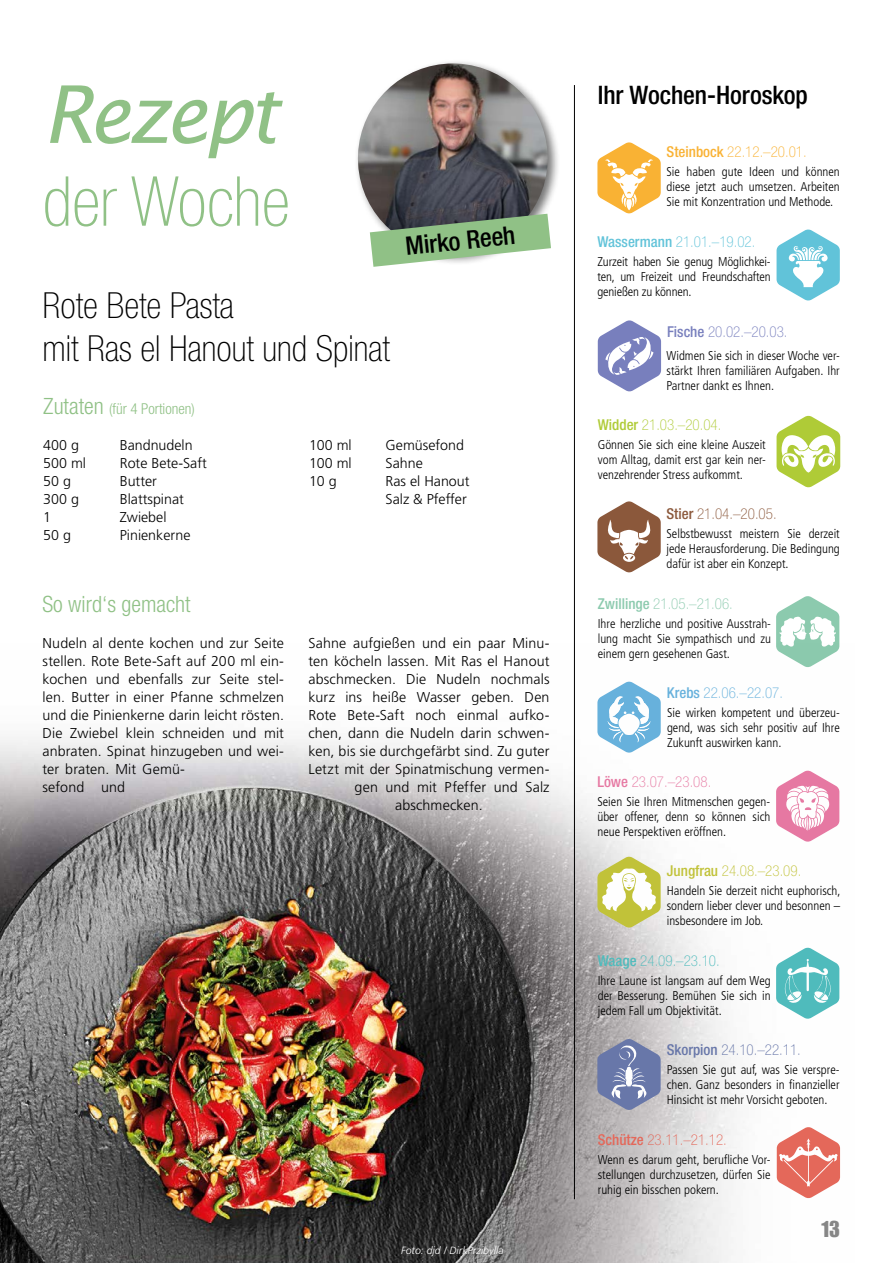
<style>
.page{position:relative;width:893px;height:1263px;background:#fff}
.page>*{position:absolute;margin:0;border:0;box-sizing:border-box;transform-origin:0 0}
.t1{font:italic 79.5px "Lucida Sans";letter-spacing:-.05em;color:#90c186}
.t2{font:100 condensed 69px "Helvetica Neue LT Std";color:#90c186}
.t3{font:100 condensed 36px/43.2px "Helvetica Neue LT Std";color:#000}
.t4{font:500 condensed 25.5px "Helvetica Neue LT Std";letter-spacing:-.005em;color:#000}
.t5{font:300 condensed 22.5px "Helvetica Neue LT Std";color:#90c186}
.t6{font:22.5px "Impact LT Std";color:#878787}
.t7{font:100 condensed 15px "Helvetica Neue LT Std";color:#61c3d9}
.t8{font:100 condensed 15px "Helvetica Neue LT Std";color:#f9b234}
.t9{font:100 condensed 15px "Helvetica Neue LT Std";color:#8ccaae}
.t10{font:300 condensed 15px "Helvetica Neue LT Std";color:#90c186}
.t11{font:100 condensed 15px "Helvetica Neue LT Std";color:#6978aa}
.t12{font:100 condensed 15px "Helvetica Neue LT Std";color:#c2c33a}
.t13{font:100 condensed 15px "Helvetica Neue LT Std";color:#e5695b}
.t14{font:100 condensed 15px "Helvetica Neue LT Std";color:#afcb37}
.t15{font:100 condensed 15px "Helvetica Neue LT Std";color:#787fbd}
.t16{font:100 condensed 15px "Helvetica Neue LT Std";color:#8b583b}
.t17{font:100 condensed 15px "Helvetica Neue LT Std";color:#50bcbd}
.t18{font:100 condensed 15px "Helvetica Neue LT Std";color:#68b2dd}
.t19{font:100 condensed 15px "Helvetica Neue LT Std";color:#e779a3}
.t20{font:300 14.25px/18px "Frutiger LT Std";letter-spacing:.01em;color:#000}
.t21{font:300 condensed 12.75px/15px "Frutiger LT Std";color:#000;text-align:justify}
.t22{font:italic 300 10.5px "Frutiger LT Std";color:#fff}
.s1{font-size:22.5px}
.s2{font-weight:500}
</style>
<div class="page">
<img style="left:0;top:643px;width:841px;height:620px">
<hr style="left:574px;top:85px;width:1px;height:1114px;background:#000">
<svg style="left:597px;top:142px;width:64px;height:72px"></svg>
<svg style="left:776px;top:229px;width:64px;height:72px"></svg>
<svg style="left:598px;top:320px;width:63px;height:72px"></svg>
<svg style="left:776px;top:415px;width:64px;height:73px"></svg>
<svg style="left:597px;top:501px;width:64px;height:72px"></svg>
<svg style="left:776px;top:596px;width:63px;height:71px"></svg>
<svg style="left:597px;top:681px;width:64px;height:72px"></svg>
<svg style="left:776px;top:770px;width:63px;height:72px"></svg>
<svg style="left:597px;top:856px;width:64px;height:72px"></svg>
<svg style="left:776px;top:947px;width:63px;height:72px"></svg>
<svg style="left:597px;top:1039px;width:64px;height:71px;background:#8992b4"></svg>
<svg style="left:777px;top:1127px;width:63px;height:71px"></svg>
<div style="left:354px;top:60px;width:206px;height:206px;background:#000;opacity:.55"></div>
<img style="left:356px;top:63px;width:194px;height:192px">
<svg style="left:370px;top:214px;width:181px;height:53px"></svg>
<h1 class="t1" style="left:43px;top:69px;width:237px">Rezept</h1>
<h2 class="t2" style="left:43px;top:163px;width:249px">der Woche</h2>
<h3 class="t3" style="left:43px;top:284px;width:349px">Rote Bete Pasta<br>mit Ras el Hanout und Spinat</h3>
<h3 class="t4" style="left:404px;top:231px;width:112px;rotate:-6deg">Mirko Reeh</h3>
<p class="t10" style="left:43px;top:400px;width:153px"><span class="s1">Zutaten</span> (für 4 Portionen)</p>
<p class="t20" style="left:43px;top:436px;width:37px">400 g</p>
<p class="t20" style="left:120px;top:436px;width:74px">Bandnudeln</p>
<p class="t20" style="left:43px;top:454px;width:44px">500 ml</p>
<p class="t20" style="left:120px;top:454px;width:89px">Rote Bete-Saft</p>
<p class="t20" style="left:43px;top:472px;width:29px">50 g</p>
<p class="t20" style="left:120px;top:472px;width:39px">Butter</p>
<p class="t20" style="left:43px;top:490px;width:37px">300 g</p>
<p class="t20" style="left:120px;top:490px;width:66px">Blattspinat</p>
<p class="t20" style="left:43px;top:508px;width:9px">1</p>
<p class="t20" style="left:120px;top:508px;width:48px">Zwiebel</p>
<p class="t20" style="left:43px;top:526px;width:29px">50 g</p>
<p class="t20" style="left:120px;top:526px;width:72px">Pinienkerne</p>
<p class="t20" style="left:309px;top:436px;width:44px">100 ml</p>
<p class="t20" style="left:386px;top:436px;width:80px">Gemüsefond</p>
<p class="t20" style="left:309px;top:454px;width:44px">100 ml</p>
<p class="t20" style="left:386px;top:454px;width:39px">Sahne</p>
<p class="t20" style="left:309px;top:472px;width:29px">10 g</p>
<p class="t20" style="left:386px;top:472px;width:85px">Ras el Hanout<br>Salz &amp; Pfeffer</p>
<h3 class="t5" style="left:43px;top:591px;width:150px">So wird‘s gemacht</h3>
<p class="t20" style="left:43px;top:634px;width:243px">Nudeln al dente kochen und zur Seite stellen. Rote Bete-Saft auf 200 ml ein&shy;kochen und ebenfalls zur Seite stel&shy;len. Butter in einer Pfanne schmelzen und die Pinienkerne darin leicht rösten.<br>Die Zwiebel klein schneiden und mit anbraten. Spinat hinzugeben und wei&shy;ter braten. Mit Gemü-<br>sefond und</p>
<p class="t20" style="left:308px;top:634px;width:243px">Sahne aufgießen und ein paar Minu-</p>
<p class="t20" style="left:308px;top:652px;width:243px">ten köcheln lassen. Mit Ras el Hanout</p>
<p class="t20" style="left:308px;top:670px;width:243px">abschmecken. Die Nudeln nochmals</p>
<p class="t20" style="left:308px;top:688px;width:243px">kurz ins heiße Wasser geben. Den</p>
<p class="t20" style="left:308px;top:706px;width:243px">Rote Bete-Saft noch einmal aufko-</p>
<p class="t20" style="left:308px;top:724px;width:243px">chen, dann die Nudeln darin schwen-</p>
<p class="t20" style="left:308px;top:742px;width:243px">ken, bis sie durchgefärbt sind. Zu guter</p>
<p class="t20" style="left:308px;top:760px;width:243px">Letzt mit der Spinatmischung vermen-</p>
<p class="t20" style="left:355px;top:778px;width:197px">gen und mit Pfeffer und Salz</p>
<p class="t20" style="left:395px;top:796px;width:89px">abschmecken.</p>
<p class="t22" style="left:401px;top:1245px;width:104px">Foto: djd / DirkPrzibylla</p>
<h3 class="t4" style="left:598px;top:79px;width:212px">Ihr Wochen-Horoskop</h3>
<p class="t8" style="left:666px;top:144px;width:142px"><span class="s2">Steinbock</span> 22.12.–20.01.</p>
<p class="t21" style="left:666px;top:164px;width:175px">Sie haben gute Ideen und können diese jetzt auch umsetzen. Arbeiten Sie mit Konzentration und Methode.</p>
<p class="t7" style="left:597px;top:233px;width:159px"><span class="s2">Wassermann</span> 21.01.–19.02.</p>
<p class="t21" style="left:597px;top:254px;width:175px">Zurzeit haben Sie genug Möglichkei&shy;ten, um Freizeit und Freundschaften genießen zu können.</p>
<p class="t15" style="left:667px;top:324px;width:122px"><span class="s2">Fische</span> 20.02.–20.03.</p>
<p class="t21" style="left:666px;top:348px;width:175px">Widmen Sie sich in dieser Woche ver&shy;stärkt Ihren familiären Aufgaben. Ihr Partner dankt es Ihnen.</p>
<p class="t14" style="left:598px;top:416px;width:125px"><span class="s2">Widder</span> 21.03.–20.04.</p>
<p class="t21" style="left:598px;top:437px;width:170px">Gönnen Sie sich eine kleine Auszeit vom Alltag, damit erst gar kein ner&shy;venzehrender Stress aufkommt.</p>
<p class="t16" style="left:666px;top:506px;width:112px"><span class="s2">Stier</span> 21.04.–20.05.</p>
<p class="t21" style="left:666px;top:527px;width:175px">Selbstbewusst meistern Sie derzeit jede Herausforderung. Die Bedingung dafür ist aber ein Konzept.</p>
<p class="t9" style="left:598px;top:595px;width:137px"><span class="s2">Zwillinge</span> 21.05.–21.06.</p>
<p class="t21" style="left:598px;top:616px;width:175px">Ihre herzliche und positive Ausstrah&shy;lung macht Sie sympathisch und zu einem gern gesehenen Gast.</p>
<p class="t18" style="left:667px;top:684px;width:118px"><span class="s2">Krebs</span> 22.06.–22.07.</p>
<p class="t21" style="left:667px;top:705px;width:174px">Sie wirken kompetent und überzeu&shy;gend, was sich sehr positiv auf Ihre Zukunft auswirken kann.</p>
<p class="t19" style="left:597px;top:773px;width:115px"><span class="s2">Löwe</span> 23.07.–23.08.</p>
<p class="t21" style="left:597px;top:794px;width:174px">Seien Sie Ihren Mitmenschen gegen&shy;über offener, denn so können sich neue Perspektiven eröffnen.</p>
<p class="t12" style="left:667px;top:863px;width:136px"><span class="s2">Jungfrau</span> 24.08.–23.09.</p>
<p class="t21" style="left:667px;top:883px;width:175px">Handeln Sie derzeit nicht euphorisch, sondern lieber clever und besonnen – insbesondere im Job.</p>
<p class="t17" style="left:598px;top:952px;width:123px"><span class="s2">Waage</span> 24.09.–23.10.</p>
<p class="t21" style="left:598px;top:973px;width:174px">Ihre Laune ist langsam auf dem Weg der Besserung. Bemühen Sie sich in jedem Fall um Objektivität.</p>
<p class="t11" style="left:667px;top:1042px;width:136px"><span class="s2">Skorpion</span> 24.10.–22.11.</p>
<p class="t21" style="left:667px;top:1062px;width:174px">Passen Sie gut auf, was Sie verspre&shy;chen. Ganz besonders in finanzieller Hinsicht ist mehr Vorsicht geboten.</p>
<p class="t13" style="left:598px;top:1131px;width:131px"><span class="s2">Schütze</span> 23.11.–21.12.</p>
<p class="t21" style="left:598px;top:1152px;width:174px">Wenn es darum geht, berufliche Vor&shy;stellungen durchzusetzen, dürfen Sie ruhig ein bisschen pokern.</p>
<h3 class="t6" style="left:821px;top:1216px;width:21px">13</h3>
</div>
